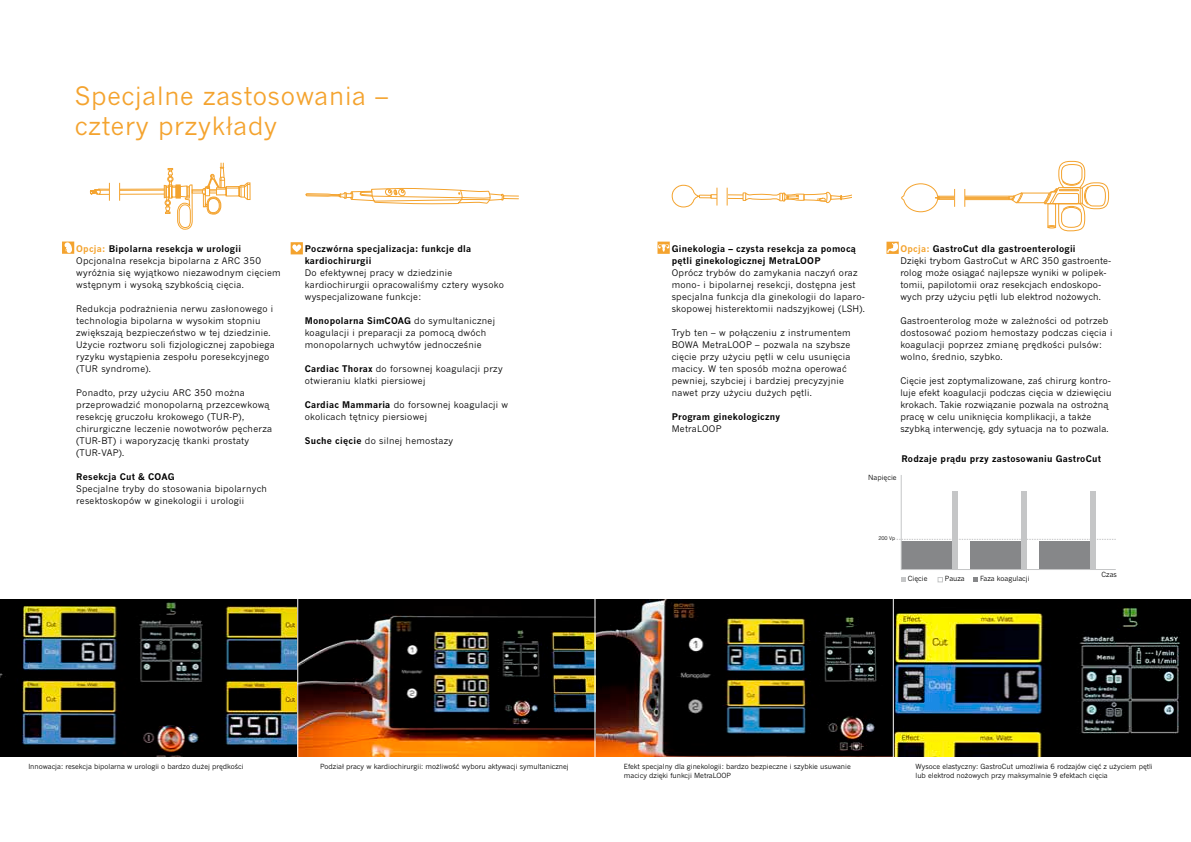
<style>
.page{position:relative;width:1191px;height:842px;background:#fff}
.page>*{position:absolute;margin:0;border:0;box-sizing:border-box;transform-origin:0 0}
.t1{font:25px/30px "News Gothic MT Pro";letter-spacing:.03em;color:#f4a32e}
.t2{font:9px/12px "News Gothic MT Pro";letter-spacing:.03em;color:#000}
.t3{font:700 9px/12px "News Gothic MT Pro";letter-spacing:.03em;color:#000}
.t4{font:7px/9px "News Gothic MT Pro";color:#000}
.t5{font:5px "News Gothic MT Pro";color:#000}
.s1{font-weight:700;color:#f4a32e}
.s2{font-weight:700}
</style>
<div class="page">
<img style="left:307px;top:599px;width:884px;height:157px">
<img style="left:0;top:599px;width:307px;height:157px">
<hr style="left:297px;top:594px;width:1px;height:167px;background:#fff">
<hr style="left:892px;top:594px;width:1px;height:167px;background:#fff">
<hr style="left:594px;top:594px;width:1px;height:167px;background:#fff">
<svg style="left:62px;top:242px;width:12px;height:12px"></svg>
<svg style="left:291px;top:242px;width:12px;height:12px"></svg>
<svg style="left:657px;top:242px;width:13px;height:12px"></svg>
<svg style="left:886px;top:242px;width:12px;height:12px"></svg>
<svg style="left:305px;top:187px;width:214px;height:18px"></svg>
<hr style="left:961px;top:199px;width:50px;height:1px;background:#f4a32e">
<hr style="left:961px;top:196px;width:52px;height:1px;background:#f4a32e">
<hr style="left:961px;top:198px;width:48px;height:1px;background:#f4a32e">
<hr style="left:961px;top:197px;width:48px;height:1px;background:#f4a32e">
<svg style="left:1007px;top:160px;width:102px;height:72px"></svg>
<svg style="left:90px;top:162px;width:161px;height:68px"></svg>
<svg style="left:672px;top:184px;width:179px;height:24px"></svg>
<div style="left:954px;top:189px;width:10px;height:18px;background:#fff"></div>
<svg style="left:964px;top:189px;width:1px;height:18px"></svg>
<svg style="left:901px;top:184px;width:55px;height:28px"></svg>
<svg style="left:901px;top:577px;width:4px;height:5px"></svg>
<svg style="left:973px;top:577px;width:4px;height:5px"></svg>
<svg style="left:896px;top:475px;width:220px;height:95px"></svg>
<h1 class="t1" style="left:75px;top:80px;width:314px">Specjalne zastosowania – cztery przykłady</h1>
<p class="t2" style="left:76px;top:243px;width:206px"><span class="s1">Opcja:</span> <span class="s2">Bipolarna resekcja w urologii </span>Opcjonalna resekcja bipolarna z ARC 350 wyróżnia się wyjątkowo niezawodnym cięciem wstępnym i wysoką szybkością cięcia.</p>
<p class="t2" style="left:76px;top:303px;width:200px">Redukcja podrażnienia nerwu zasłonowego i technologia bipolarna w wysokim stopniu zwiększają bezpieczeństwo w tej dziedzinie.<br>Użycie roztworu soli fizjologicznej zapobiega ryzyku wystąpienia zespołu poresekcyjnego (TUR syndrome).</p>
<p class="t2" style="left:76px;top:387px;width:197px">Ponadto, przy użyciu ARC 350 można przeprowadzić monopolarną przezcewkową resekcję gruczołu krokowego (TUR-P), chirurgiczne leczenie nowotworów pęcherza (TUR-BT) i waporyzację tkanki prostaty (TUR-VAP).</p>
<p class="t3" style="left:76px;top:471px;width:100px">Resekcja Cut &amp; COAG</p>
<p class="t2" style="left:76px;top:483px;width:192px">Specjalne tryby do stosowania bipolarnych resektoskopów w ginekologii i urologii</p>
<p class="t3" style="left:305px;top:243px;width:168px">Poczwórna specjalizacja: funkcje dla kardiochirurgii</p>
<p class="t2" style="left:305px;top:267px;width:200px">Do efektywnej pracy w dziedzinie kardiochirurgii opracowaliśmy cztery wysoko wyspecjalizowane funkcje:</p>
<p class="t2" style="left:305px;top:315px;width:192px"><span class="s2">Monopolarna SimCOAG</span> do symultanicznej koagulacji i preparacji za pomocą dwóch monopolarnych uchwytów jednocześnie</p>
<p class="t2" style="left:305px;top:363px;width:199px"><span class="s2">Cardiac Thorax</span> do forsownej koagulacji przy otwieraniu klatki piersiowej</p>
<p class="t2" style="left:305px;top:399px;width:205px"><span class="s2">Cardiac Mammaria</span> do forsownej koagulacji w okolicach tętnicy piersiowej</p>
<p class="t2" style="left:305px;top:435px;width:150px"><span class="s2">Suche cięcie</span> do silnej hemostazy</p>
<p class="t3" style="left:671px;top:243px;width:186px">Ginekologia – czysta resekcja za pomocą pętli ginekologicznej MetraLOOP</p>
<p class="t2" style="left:671px;top:267px;width:195px">Oprócz trybów do zamykania naczyń oraz mono- i bipolarnej resekcji, dostępna jest specjalna funkcja dla ginekologii do laparo&shy;skopowej histerektomii nadszyjkowej (LSH).</p>
<p class="t2" style="left:671px;top:327px;width:180px">Tryb ten – w połączeniu z instrumentem BOWA MetraLOOP – pozwala na szybsze cięcie przy użyciu pętli w celu usunięcia macicy. W ten sposób można operować pewniej, szybciej i bardziej precyzyjnie nawet przy użyciu dużych pętli.</p>
<p class="t3" style="left:671px;top:411px;width:110px">Program ginekologiczny</p>
<p class="t2" style="left:671px;top:423px;width:51px">MetraLOOP</p>
<p class="t2" style="left:900px;top:243px;width:212px"><span class="s1">Opcja:</span> <span class="s2">GastroCut dla gastroenterologii<br></span>Dzięki trybom GastroCut w ARC 350 gastroente&shy;rolog może osiągać najlepsze wyniki w polipek&shy;tomii, papilotomii oraz resekcjach endoskopo&shy;wych przy użyciu pętli lub elektrod nożowych.</p>
<p class="t2" style="left:900px;top:315px;width:214px">Gastroenterolog może w zależności od potrzeb dostosować poziom hemostazy podczas cięcia i koagulacji poprzez zmianę prędkości pulsów: wolno, średnio, szybko.</p>
<p class="t2" style="left:900px;top:374px;width:213px">Cięcie jest zoptymalizowane, zaś chirurg kontro&shy;luje efekt koagulacji podczas cięcia w dziewięciu krokach. Takie rozwiązanie pozwala na ostrożną pracę w celu uniknięcia komplikacji, a także szybką interwencję, gdy sytuacja na to pozwala.</p>
<p class="t3" style="left:901px;top:452px;width:201px">Rodzaje prądu przy zastosowaniu GastroCut</p>
<p class="t4" style="left:868px;top:473px;width:30px">Napięcie</p>
<p class="t5" style="left:878px;top:536px;width:19px">200 Vp</p>
<p class="t4" style="left:908px;top:574px;width:21px">Cięcie</p>
<p class="t4" style="left:945px;top:574px;width:21px">Pauza</p>
<p class="t4" style="left:980px;top:574px;width:51px">Faza koagulacji</p>
<p class="t4" style="left:1101px;top:570px;width:17px">Czas</p>
<p class="t4" style="left:320px;top:762px;width:250px">Podział pracy w kardiochirurgii: możliwość wyboru aktywacji symultanicznej</p>
<p class="t4" style="left:915px;top:762px;width:239px">Wysoce elastyczny: GastroCut umożliwia 6 rodzajów cięć z użyciem pętli lub elektrod nożowych przy maksymalnie 9 efektach cięcia</p>
<p class="t4" style="left:28px;top:762px;width:217px">Innowacja: resekcja bipolarna w urologii o bardzo dużej prędkości</p>
<p class="t4" style="left:624px;top:762px;width:228px">Efekt specjalny dla ginekologii: bardzo bezpieczne i szybkie usuwanie macicy dzięki funkcji MetraLOOP</p>
</div>
